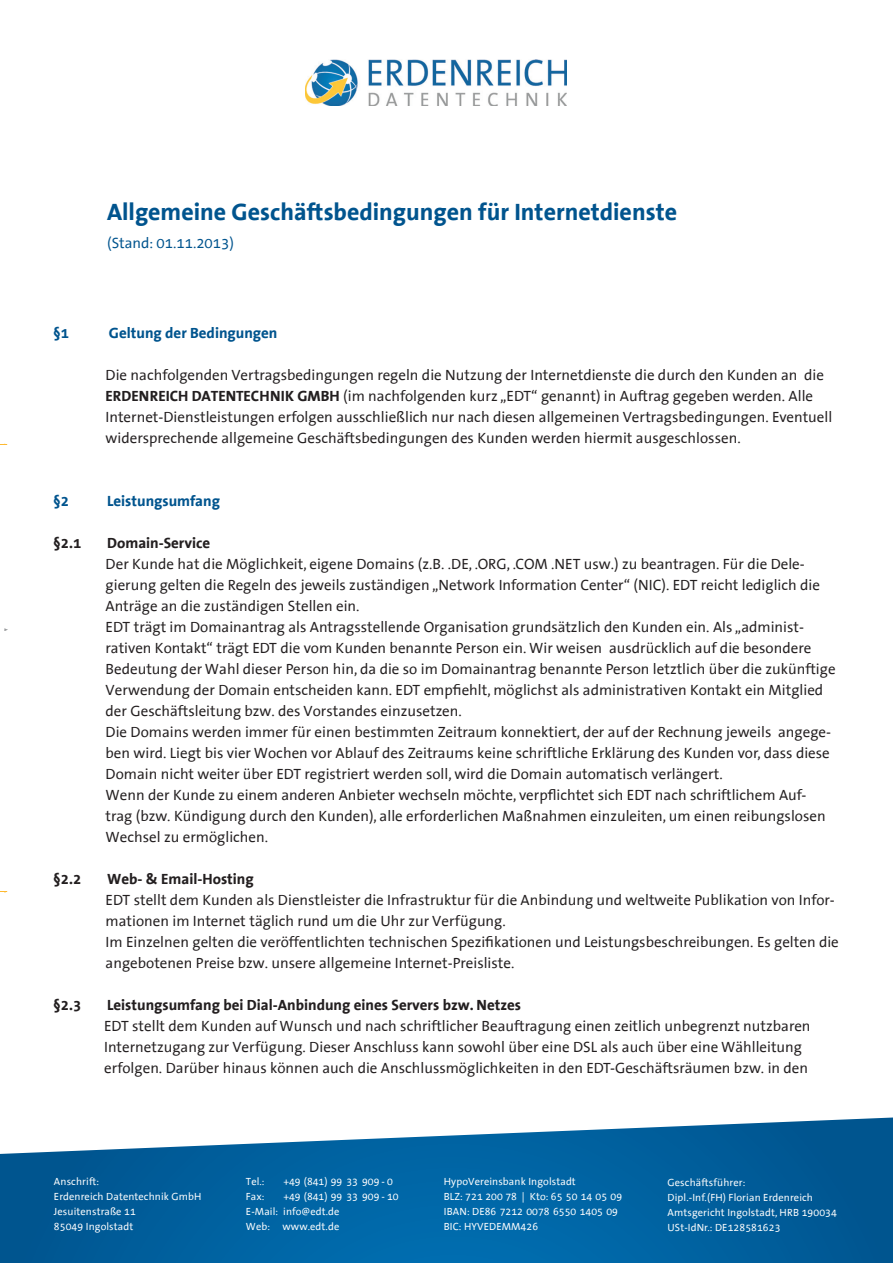
<style>
.page{position:relative;width:893px;height:1263px;background:#fff}
.page>*{position:absolute;margin:0;border:0;box-sizing:border-box;transform-origin:0 0}
.t1{font:700 24px "The Sans Office";color:#00548e}
.t2{font:15px/21px "The Sans Office";color:#231f20}
.t3{font:700 15px "The Sans Office";color:#231f20}
.t4{font:700 15px "The Sans Office";color:#00548e}
.t5{font:15px "The Sans Office";color:#00548e}
.t6{font:10.5px/15px "The Sans Office";letter-spacing:.01em;color:#fff}
.s1{font-weight:700}
</style>
<div class="page">
<img style="left:305px;top:59px;width:262px;height:47px">
<svg style="left:0;top:1117px;width:893px;height:146px;background:#2074a9"></svg>
<h1 class="t1" style="left:107px;top:199px;width:571px">Allgemeine Geschäftsbedingungen für Internetdienste</h1>
<p class="t5" style="left:107px;top:235px;width:128px">(Stand: 01.11.2013)</p>
<p class="t4" style="left:53px;top:325px;width:17px">§1</p>
<p class="t4" style="left:109px;top:325px;width:170px">Geltung der Bedingungen</p>
<p class="t2" style="left:106px;top:365px;width:728px">Die nachfolgenden Vertragsbedingungen regeln die Nutzung der Internetdienste die durch den Kunden an die <span class="s1">ERDENREICH DATENTECHNIK GMBH</span> (im nachfolgenden kurz „EDT“ genannt) in Auftrag gegeben werden. Alle Internet-Dienstleistungen erfolgen ausschließlich nur nach diesen allgemeinen Vertragsbedingungen. Eventuell widersprechende allgemeine Geschäftsbedingungen des Kunden werden hiermit ausgeschlossen.</p>
<p class="t4" style="left:53px;top:493px;width:17px">§2</p>
<p class="t4" style="left:107px;top:493px;width:114px">Leistungsumfang</p>
<p class="t3" style="left:53px;top:535px;width:30px">§2.1</p>
<p class="t3" style="left:107px;top:535px;width:105px">Domain-Service</p>
<p class="t2" style="left:106px;top:554px;width:731px">Der Kunde hat die Möglichkeit, eigene Domains (z.B. .DE, .ORG, .COM .NET usw.) zu beantragen. Für die Dele&shy;gierung gelten die Regeln des jeweils zuständigen „Network Information Center“ (NIC). EDT reicht lediglich die Anträge an die zuständigen Stellen ein.<br>EDT trägt im Domainantrag als Antragsstellende Organisation grundsätzlich den Kunden ein. Als „administ&shy;rativen Kontakt“ trägt EDT die vom Kunden benannte Person ein. Wir weisen ausdrücklich auf die besondere Bedeutung der Wahl dieser Person hin, da die so im Domainantrag benannte Person letztlich über die zukünftige Verwendung der Domain entscheiden kann. EDT empfiehlt, möglichst als administrativen Kontakt ein Mitglied der Geschäftsleitung bzw. des Vorstandes einzusetzen.<br>Die Domains werden immer für einen bestimmten Zeitraum konnektiert, der auf der Rechnung jeweils angege&shy;ben wird. Liegt bis vier Wochen vor Ablauf des Zeitraums keine schriftliche Erklärung des Kunden vor, dass diese Domain nicht weiter über EDT registriert werden soll, wird die Domain automatisch verlängert.<br>Wenn der Kunde zu einem anderen Anbieter wechseln möchte, verpflichtet sich EDT nach schriftlichem Auf&shy;trag (bzw. Kündigung durch den Kunden), alle erforderlichen Maßnahmen einzuleiten, um einen reibungslosen Wechsel zu ermöglichen.</p>
<p class="t3" style="left:53px;top:871px;width:30px">§2.2</p>
<p class="t3" style="left:107px;top:871px;width:148px">Web- &amp; Email-Hosting</p>
<p class="t2" style="left:106px;top:890px;width:735px">EDT stellt dem Kunden als Dienstleister die Infrastruktur für die Anbindung und weltweite Publikation von Infor&shy;mationen im Internet täglich rund um die Uhr zur Verfügung.<br>Im Einzelnen gelten die veröffentlichten technischen Spezifikationen und Leistungsbeschreibungen. Es gelten die angebotenen Preise bzw. unsere allgemeine Internet-Preisliste.</p>
<p class="t3" style="left:53px;top:997px;width:30px">§2.3</p>
<p class="t3" style="left:107px;top:997px;width:415px">Leistungsumfang bei Dial-Anbindung eines Servers bzw. Netzes</p>
<p class="t2" style="left:104px;top:1016px;width:708px">EDT stellt dem Kunden auf Wunsch und nach schriftlicher Beauftragung einen zeitlich unbegrenzt nutzbaren<br>Internetzugang zur Verfügung. Dieser Anschluss kann sowohl über eine DSL als auch über eine Wählleitung erfolgen. Darüber hinaus können auch die Anschlussmöglichkeiten in den EDT-Geschäftsräumen bzw. in den</p>
<p class="t6" style="left:54px;top:1174px;width:149px">Anschrift:<br>Erdenreich Datentechnik GmbH<br>Jesuitenstraße 11<br>85049 Ingolstadt</p>
<p class="t6" style="left:246px;top:1174px;width:20px">Tel.:</p>
<p class="t6" style="left:283px;top:1174px;width:111px">+49 (841) 99 33 909 - 0</p>
<p class="t6" style="left:246px;top:1189px;width:154px;text-indent:37px">+49 (841) 99 33 909 - 10<br>E-Mail: info@edt.de<br>Web: www.edt.de</p>
<p class="t6" style="left:246px;top:1189px;width:20px">Fax:</p>
<p class="t6" style="left:444px;top:1174px;width:180px">HypoVereinsbank Ingolstadt<br>BLZ: 721 200 78 | Kto: 65 50 14 05 09<br>IBAN: DE86 7212 0078 6550 1405 09<br>BIC: HYVEDEMM426</p>
<p class="t6" style="left:668px;top:1175px;width:171px">Geschäftsführer:<br>Dipl.-Inf.(FH) Florian Erdenreich<br>Amtsgericht Ingolstadt, HRB 190034<br>USt-IdNr.: DE128581623</p>
</div>
